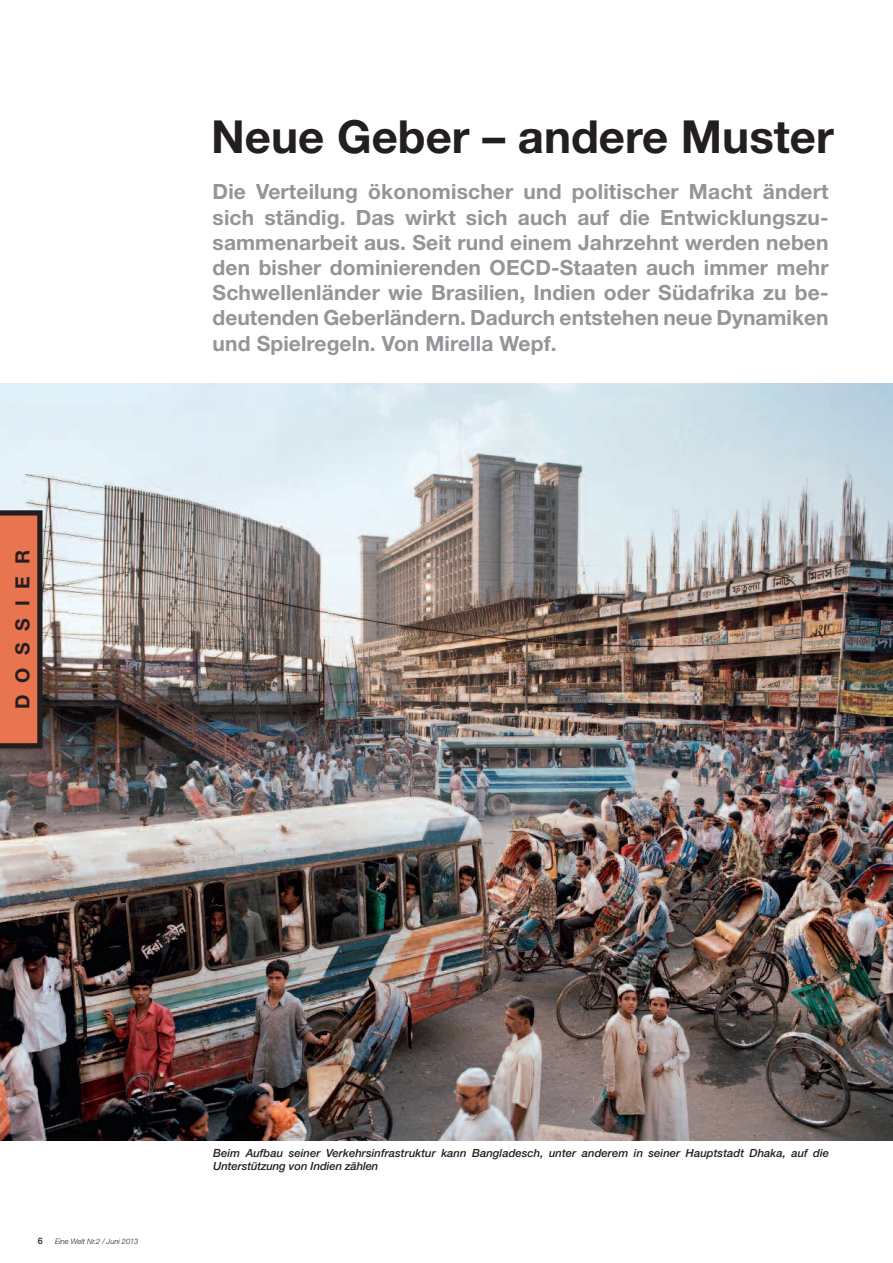
<style>
.page{position:relative;width:893px;height:1263px;background:#fff}
.page>*{position:absolute;margin:0;border:0;box-sizing:border-box;transform-origin:0 0}
.t1{font:700 45.6px "Helvetica Neue";color:#231f20}
.t2{font:700 21px/25.2px "Helvetica Neue";color:#939598;text-align:justify}
.t3{font:700 19.5px "Helvetica Neue";letter-spacing:.61em;color:#231f20}
.t4{font:italic 500 11.25px/13.5px "Helvetica Neue";letter-spacing:.005em;color:#231f20}
.t5{font:500 9px "Helvetica Neue";color:#231f20}
.t6{font:italic 300 7.5px "Helvetica Neue";color:#231f20}
</style>
<div class="page">
<img style="left:0;top:383px;width:893px;height:758px">
<svg style="left:0;top:510px;width:43px;height:238px;background:#c76749"></svg>
<p class="t3" style="left:16px;top:709px;width:160px;rotate:-90deg">DOSSIER</p>
<h1 class="t1" style="left:211px;top:120px;width:624px">Neue Geber – andere Muster</h1>
<p class="t2" style="left:213px;top:181px;width:617px">Die Verteilung ökonomischer und politischer Macht ändert sich ständig. Das wirkt sich auch auf die Entwicklungszu&shy;sammenarbeit aus. Seit rund einem Jahrzehnt werden neben den bisher dominierenden OECD-Staaten auch immer mehr Schwellenländer wie Brasilien, Indien oder Südafrika zu be&shy;deutenden Geberländern. Dadurch entstehen neue Dynamiken und Spielregeln. Von Mirella Wepf.</p>
<p class="t5" style="left:38px;top:1237px;width:7px">6</p>
<p class="t6" style="left:55px;top:1238px;width:85px">Eine Welt Nr.2 / Juni 2013</p>
<p class="t4" style="left:213px;top:1147px;width:617px">Beim Aufbau seiner Verkehrsinfrastruktur kann Bangladesch, unter anderem in seiner Hauptstadt Dhaka, auf die<br>Unterstützung von Indien zählen</p>
</div>
